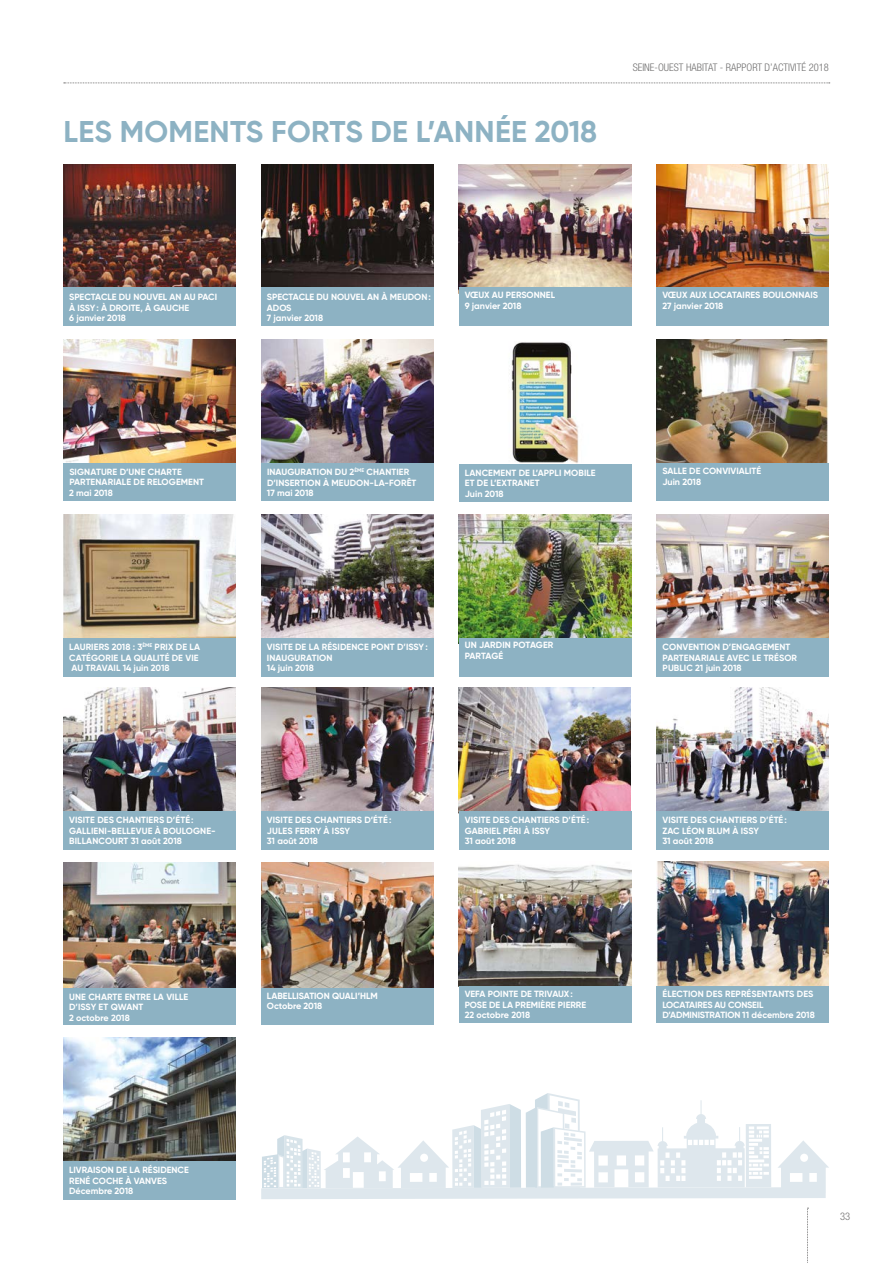
<style>
.page{position:relative;width:893px;height:1263px;background:#fff}
.page>*{position:absolute;margin:0;border:0;box-sizing:border-box;transform-origin:0 0}
.t1{font:700 30px "Gilroy";letter-spacing:.01em;color:#8db2c3}
.t2{font:300 condensed 10.5px "Helvetica Neue LT Std";color:#706f6f}
.t3{font:700 9px/10.5px "Gilroy";color:#fff}
</style>
<div class="page">
<svg style="left:261px;top:1093px;width:568px;height:106px"></svg>
<div style="left:809px;top:1173px;width:8px;height:9px;background:#fff"></div>
<div style="left:790px;top:1173px;width:12px;height:9px;background:#fff"></div>
<div style="left:800px;top:1154px;width:8px;height:8px;background:#fff;border-radius:50%"></div>
<svg style="left:807px;top:1208px;width:1px;height:55px"></svg>
<svg style="left:64px;top:83px;width:766px;height:1px"></svg>
<img style="left:261px;top:514px;width:172px;height:124px">
<div style="left:261px;top:638px;width:172px;height:38px;background:#8db2c3"></div>
<img style="left:459px;top:514px;width:172px;height:124px">
<div style="left:459px;top:638px;width:172px;height:38px;background:#8db2c3"></div>
<img style="left:63px;top:164px;width:173px;height:124px">
<div style="left:63px;top:288px;width:173px;height:38px;background:#8db2c3"></div>
<img style="left:261px;top:164px;width:172px;height:124px">
<div style="left:261px;top:288px;width:172px;height:38px;background:#8db2c3"></div>
<img style="left:459px;top:164px;width:172px;height:124px">
<div style="left:459px;top:288px;width:172px;height:38px;background:#8db2c3"></div>
<img style="left:657px;top:164px;width:172px;height:124px">
<div style="left:657px;top:288px;width:172px;height:38px;background:#8db2c3"></div>
<img style="left:63px;top:339px;width:173px;height:129px">
<div style="left:64px;top:463px;width:172px;height:37px;background:#8db2c3"></div>
<img style="left:261px;top:339px;width:172px;height:125px">
<div style="left:261px;top:464px;width:172px;height:37px;background:#8db2c3"></div>
<img style="left:511px;top:342px;width:68px;height:122px">
<div style="left:459px;top:464px;width:172px;height:37px;background:#8db2c3"></div>
<img style="left:657px;top:339px;width:172px;height:125px">
<div style="left:657px;top:464px;width:172px;height:37px;background:#8db2c3"></div>
<img style="left:63px;top:514px;width:173px;height:124px">
<div style="left:63px;top:638px;width:173px;height:38px;background:#8db2c3"></div>
<img style="left:657px;top:514px;width:172px;height:124px">
<div style="left:657px;top:638px;width:172px;height:38px;background:#8db2c3"></div>
<img style="left:63px;top:688px;width:173px;height:123px">
<div style="left:63px;top:811px;width:173px;height:38px;background:#8db2c3"></div>
<img style="left:63px;top:1037px;width:173px;height:124px">
<div style="left:63px;top:1161px;width:173px;height:38px;background:#8db2c3"></div>
<img style="left:657px;top:861px;width:172px;height:125px">
<div style="left:657px;top:986px;width:172px;height:36px;background:#8db2c3"></div>
<img style="left:459px;top:688px;width:172px;height:123px">
<div style="left:459px;top:811px;width:172px;height:38px;background:#8db2c3"></div>
<img style="left:657px;top:688px;width:172px;height:123px">
<div style="left:657px;top:811px;width:172px;height:38px;background:#8db2c3"></div>
<img style="left:261px;top:688px;width:172px;height:123px">
<div style="left:261px;top:811px;width:172px;height:38px;background:#8db2c3"></div>
<img style="left:261px;top:863px;width:172px;height:125px">
<div style="left:261px;top:988px;width:172px;height:36px;background:#8db2c3"></div>
<img style="left:459px;top:864px;width:172px;height:122px">
<div style="left:459px;top:986px;width:172px;height:36px;background:#8db2c3"></div>
<img style="left:63px;top:863px;width:173px;height:125px">
<div style="left:63px;top:988px;width:173px;height:36px;background:#8db2c3"></div>
<h1 class="t1" style="left:64px;top:113px;width:535px">LES MOMENTS FORTS DE L’ANNÉE 2018</h1>
<p class="t2" style="left:633px;top:62px;width:198px">SEINE-OUEST HABITAT - RAPPORT D’ACTIVITÉ 2018</p>
<p class="t3" style="left:69px;top:292px;width:150px">SPECTACLE DU NOUVEL AN AU PACI<br>À ISSY: À DROITE, À GAUCHE<br>6 janvier 2018</p>
<p class="t3" style="left:267px;top:292px;width:166px">SPECTACLE DU NOUVEL AN À MEUDON:<br>ADOS<br>7 janvier 2018</p>
<p class="t3" style="left:465px;top:290px;width:92px">VŒUX AU PERSONNEL<br>9 janvier 2018</p>
<p class="t3" style="left:662px;top:290px;width:157px">VŒUX AUX LOCATAIRES BOULONNAIS<br>27 janvier 2018</p>
<p class="t3" style="left:69px;top:466px;width:136px">SIGNATURE D’UNE CHARTE<br>PARTENARIALE DE RELOGEMENT<br>2 mai 2018</p>
<p class="t3" style="left:267px;top:467px;width:151px">INAUGURATION DU 2<sup>ÈME</sup> CHANTIER<br>D’INSERTION À MEUDON-LA-FORÊT<br>17 mai 2018</p>
<p class="t3" style="left:465px;top:467px;width:132px">LANCEMENT DE L’APPLI MOBILE<br>ET DE L’EXTRANET<br>Juin 2018</p>
<p class="t3" style="left:662px;top:466px;width:100px">SALLE DE CONVIVIALITÉ<br>Juin 2018</p>
<p class="t3" style="left:267px;top:642px;width:162px">VISITE DE LA RÉSIDENCE PONT D’ISSY:<br>INAUGURATION<br>14 juin 2018</p>
<p class="t3" style="left:465px;top:640px;width:90px">UN JARDIN POTAGER<br>PARTAGÉ</p>
<p class="t3" style="left:69px;top:642px;width:133px">LAURIERS 2018 : 3<sup>ÈME</sup> PRIX DE LA<br>CATÉGORIE LA QUALITÉ DE VIE<br>AU TRAVAIL 14 juin 2018</p>
<p class="t3" style="left:663px;top:642px;width:136px">CONVENTION D’ENGAGEMENT<br>PARTENARIALE AVEC LE TRÉSOR<br>PUBLIC 21 juin 2018</p>
<p class="t3" style="left:69px;top:815px;width:148px">VISITE DES CHANTIERS D’ÉTÉ:<br>GALLIENI-BELLEVUE À BOULOGNE-<br>BILLANCOURT 31 août 2018</p>
<p class="t3" style="left:267px;top:815px;width:126px">VISITE DES CHANTIERS D’ÉTÉ:<br>JULES FERRY À ISSY<br>31 août 2018</p>
<p class="t3" style="left:465px;top:815px;width:126px">VISITE DES CHANTIERS D’ÉTÉ:<br>GABRIEL PÉRI À ISSY<br>31 août 2018</p>
<p class="t3" style="left:662px;top:815px;width:126px">VISITE DES CHANTIERS D’ÉTÉ:<br>ZAC LÉON BLUM À ISSY<br>31 août 2018</p>
<p class="t3" style="left:69px;top:991px;width:121px">UNE CHARTE ENTRE LA VILLE<br>D’ISSY ET QWANT<br>2 octobre 2018</p>
<p class="t3" style="left:69px;top:1165px;width:121px">LIVRAISON DE LA RÉSIDENCE<br>RENÉ COCHE À VANVES<br>Décembre 2018</p>
<p class="t3" style="left:267px;top:990px;width:112px">LABELLISATION QUALI’HLM<br>Octobre 2018</p>
<p class="t3" style="left:465px;top:989px;width:123px">VEFA POINTE DE TRIVAUX:<br>POSE DE LA PREMIÈRE PIERRE<br>22 octobre 2018</p>
<p class="t3" style="left:662px;top:989px;width:154px">ÉLECTION DES REPRÉSENTANTS DES<br>LOCATAIRES AU CONSEIL<br>D’ADMINISTRATION 11 décembre 2018</p>
<p class="t2" style="left:840px;top:1210px;width:12px">33</p>
</div>
